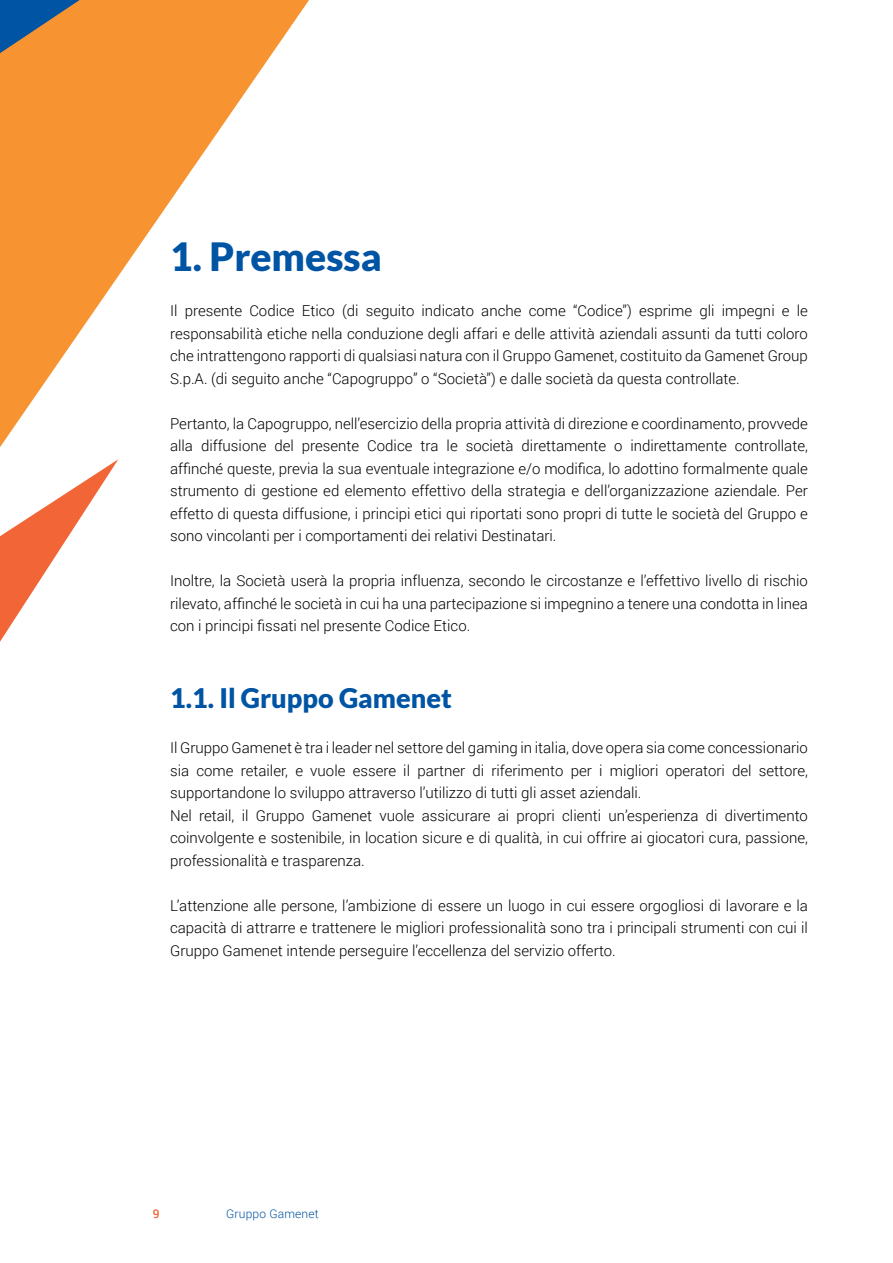
<style>
.page{position:relative;width:893px;height:1263px;background:#fff}
.page>*{position:absolute;margin:0;border:0;box-sizing:border-box;transform-origin:0 0}
.t1{font:900 39px "Lato";color:#0054a4}
.t2{font:900 27px "Lato";color:#0054a4}
.t3{font:300 15px/22.5px "Roboto";color:#000;text-align:justify}
.t4{font:300 12px "Roboto";letter-spacing:.015em;color:#0054a4}
.t5{font:500 12px "Roboto";color:#f26536}
</style>
<div class="page">
<svg style="left:118px;top:0;width:191px;height:277px"></svg>
<svg style="left:0;top:0;width:118px;height:642px"></svg>
<h1 class="t1" style="left:170px;top:234px;width:213px">1. Premessa</h1>
<p class="t3" style="left:170px;top:299px;width:639px">Il presente Codice Etico (di seguito indicato anche come “Codice”) esprime gli impegni e le responsabilità etiche nella conduzione degli affari e delle attività aziendali assunti da tutti coloro che intrattengono rapporti di qualsiasi natura con il Gruppo Gamenet, costituito da Gamenet Group S.p.A. (di seguito anche “Capogruppo” o “Società”) e dalle società da questa controllate.</p>
<p class="t3" style="left:170px;top:411px;width:639px">Pertanto, la Capogruppo, nell’esercizio della propria attività di direzione e coordinamento, provvede alla diffusione del presente Codice tra le società direttamente o indirettamente controllate, affinché queste, previa la sua eventuale integrazione e/o modifica, lo adottino formalmente quale strumento di gestione ed elemento effettivo della strategia e dell’organizzazione aziendale. Per effetto di questa diffusione, i principi etici qui riportati sono propri di tutte le società del Gruppo e sono vincolanti per i comportamenti dei relativi Destinatari.</p>
<p class="t3" style="left:170px;top:569px;width:639px">Inoltre, la Società userà la propria influenza, secondo le circostanze e l’effettivo livello di rischio rilevato, affinché le società in cui ha una partecipazione si impegnino a tenere una condotta in linea con i principi fissati nel presente Codice Etico.</p>
<h2 class="t2" style="left:170px;top:683px;width:283px">1.1. Il Gruppo Gamenet</h2>
<p class="t3" style="left:170px;top:736px;width:639px;text-align:left">Il Gruppo Gamenet è tra i leader nel settore del gaming in italia, dove opera sia come concessionario sia come retailer, e vuole essere il partner di riferimento per i migliori operatori del settore, supportandone lo sviluppo attraverso l’utilizzo di tutti gli asset aziendali.<br>Nel retail, il Gruppo Gamenet vuole assicurare ai propri clienti un’esperienza di divertimento coinvolgente e sostenibile, in location sicure e di qualità, in cui offrire ai giocatori cura, passione, professionalità e trasparenza.</p>
<p class="t3" style="left:170px;top:894px;width:639px">L’attenzione alle persone, l’ambizione di essere un luogo in cui essere orgogliosi di lavorare e la capacità di attrarre e trattenere le migliori professionalità sono tra i principali strumenti con cui il Gruppo Gamenet intende perseguire l’eccellenza del servizio offerto.</p>
<p class="t5" style="left:153px;top:1205px;width:8px">9</p>
<p class="t4" style="left:226px;top:1205px;width:94px">Gruppo Gamenet</p>
</div>
